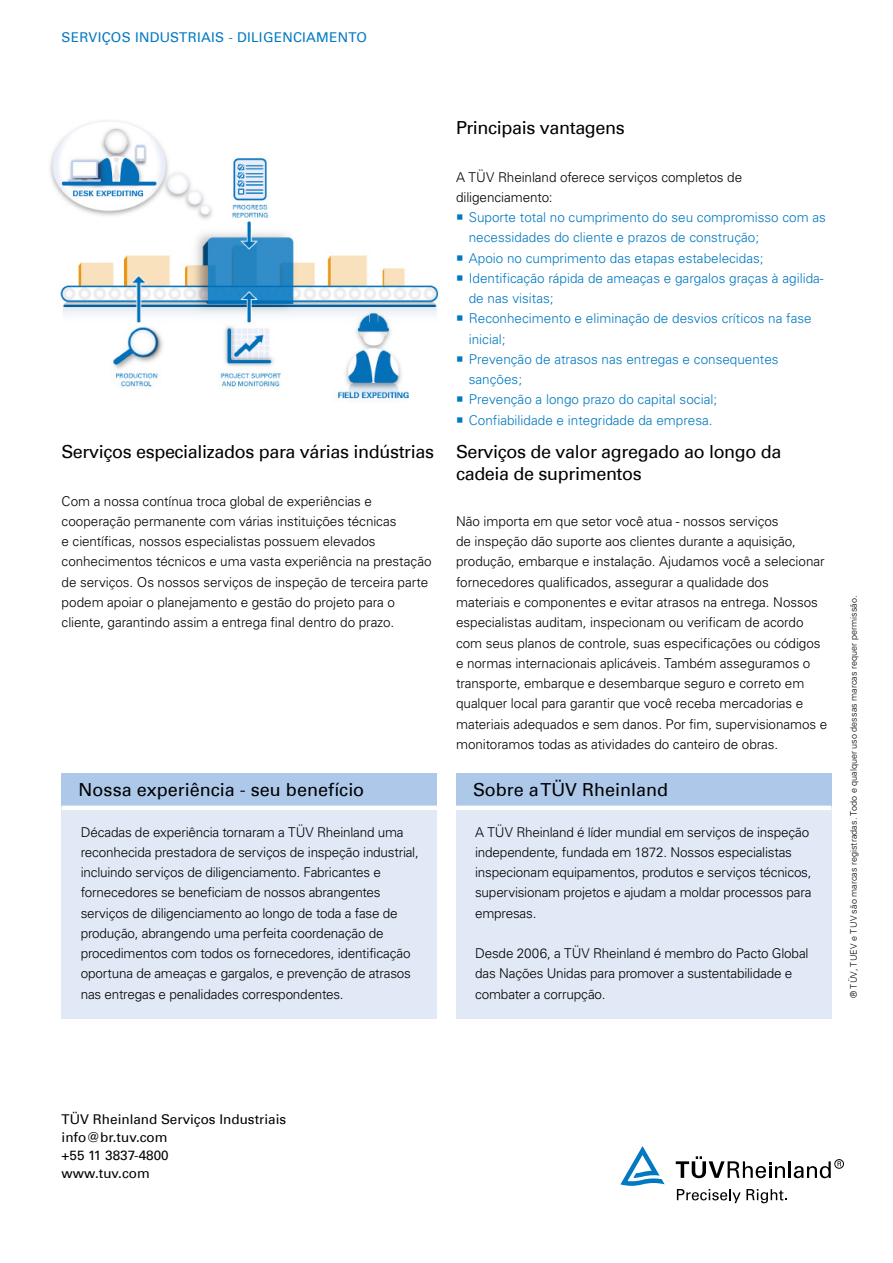
<style>
.page{position:relative;width:893px;height:1263px;background:#fff}
.page>*{position:absolute;margin:0;border:0;box-sizing:border-box;transform-origin:0 0}
.t1{font:18px/21.6px "Univers Com 55 Roman";letter-spacing:-.02em;color:#000}
.t2{font:18px "Univers Com 55 Roman";color:#000}
.t3{font:300 13.5px/20.2px "Univers";letter-spacing:-.01em;color:#000}
.t4{font:300 13.5px/20.2px "Univers";color:#0079c1}
.t5{font:13.5px/18px "Univers Com 55 Roman";color:#000}
.t6{font:13.5px "Univers Com 55 Roman";letter-spacing:.02em;color:#0079c1}
.t7{font:300 9px "Univers";letter-spacing:.01em;color:#000}
</style>
<div class="page">
<svg style="left:677px;top:1189px;width:110px;height:14px"></svg>
<svg style="left:676px;top:1156px;width:155px;height:22px"></svg>
<div style="left:834px;top:1159px;width:10px;height:9px;border:1px solid #000;border-radius:50%"></div>
<svg style="left:837px;top:1161px;width:4px;height:5px"></svg>
<svg style="left:620px;top:1146px;width:45px;height:40px"></svg>
<img style="left:50px;top:120px;width:389px;height:282px">
<div style="left:456px;top:774px;width:375px;height:34px;background:#adc8e9"></div>
<div style="left:456px;top:808px;width:375px;height:211px;background:#e1e9f6"></div>
<hr style="left:456px;top:806px;width:375px;height:4px;background:#fff">
<div style="left:62px;top:774px;width:375px;height:34px;background:#adc8e9"></div>
<div style="left:62px;top:808px;width:375px;height:211px;background:#e1e9f6"></div>
<hr style="left:62px;top:806px;width:375px;height:4px;background:#fff">
<p class="t6" style="left:62px;top:29px;width:307px">SERVIÇOS INDUSTRIAIS - DILIGENCIAMENTO</p>
<h1 class="t1" style="left:62px;top:441px;width:374px">Serviços especializados para várias indústrias</h1>
<p class="t3" style="left:62px;top:491px;width:371px">Com a nossa contínua troca global de experiências e cooperação permanente com várias instituições técnicas<br>e científicas, nossos especialistas possuem elevados conhecimentos técnicos e uma vasta experiência na prestação de serviços. Os nossos serviços de inspeção de terceira parte podem apoiar o planejamento e gestão do projeto para o cliente, garantindo assim a entrega final dentro do prazo.</p>
<h1 class="t2" style="left:79px;top:779px;width:287px">Nossa experiência - seu benefício</h1>
<p class="t3" style="left:81px;top:822px;width:340px">Décadas de experiência tornaram a TÜV Rheinland uma reconhecida prestadora de serviços de inspeção industrial, incluindo serviços de diligenciamento. Fabricantes e fornecedores se beneficiam de nossos abrangentes serviços de diligenciamento ao longo de toda a fase de produção, abrangendo uma perfeita coordenação de procedimentos com todos os fornecedores, identificação oportuna de ameaças e gargalos, e prevenção de atrasos nas entregas e penalidades correspondentes.</p>
<h1 class="t1" style="left:456px;top:117px;width:170px">Principais vantagens</h1>
<p class="t3" style="left:456px;top:167px;width:288px">A TÜV Rheinland oferece serviços completos de diligenciamento:</p>
<p class="t4" style="left:469px;top:207px;width:359px">Suporte total no cumprimento do seu compromisso com as necessidades do cliente e prazos de construção;<br>Apoio no cumprimento das etapas estabelecidas; Identificação rápida de ameaças e gargalos graças à agilida&shy;de nas visitas;<br>Reconhecimento e eliminação de desvios críticos na fase inicial;<br>Prevenção de atrasos nas entregas e consequentes sanções;<br>Prevenção a longo prazo do capital social;<br>Confiabilidade e integridade da empresa.</p>
<h1 class="t1" style="left:456px;top:441px;width:327px">Serviços de valor agregado ao longo da cadeia de suprimentos</h1>
<p class="t3" style="left:456px;top:511px;width:373px">Não importa em que setor você atua - nossos serviços<br>de inspeção dão suporte aos clientes durante a aquisição, produção, embarque e instalação. Ajudamos você a selecionar fornecedores qualificados, assegurar a qualidade dos<br>materiais e componentes e evitar atrasos na entrega. Nossos especialistas auditam, inspecionam ou verificam de acordo com seus planos de controle, suas especificações ou códigos e normas internacionais aplicáveis. Também asseguramos o transporte, embarque e desembarque seguro e correto em qualquer local para garantir que você receba mercadorias e materiais adequados e sem danos. Por fim, supervisionamos e monitoramos todas as atividades do canteiro de obras.</p>
<h1 class="t2" style="left:473px;top:779px;width:197px">Sobre a TÜV Rheinland</h1>
<p class="t3" style="left:475px;top:822px;width:338px">A TÜV Rheinland é líder mundial em serviços de inspeção independente, fundada em 1872. Nossos especialistas inspecionam equipamentos, produtos e serviços técnicos, supervisionam projetos e ajudam a moldar processos para empresas.</p>
<p class="t3" style="left:475px;top:943px;width:335px">Desde 2006, a TÜV Rheinland é membro do Pacto Global das Nações Unidas para promover a sustentabilidade e combater a corrupção.</p>
<p class="t7" style="left:848px;top:998px;width:404px;rotate:-90deg">® TÜV, TUEV e TUV são marcas registradas. Todo e qualquer uso dessas marcas requer permissão.</p>
<p class="t5" style="left:62px;top:1110px;width:226px">TÜV Rheinland Serviços Industriais info@br.tuv.com<br>+55 11 3837-4800<br>www.tuv.com</p>
</div>
